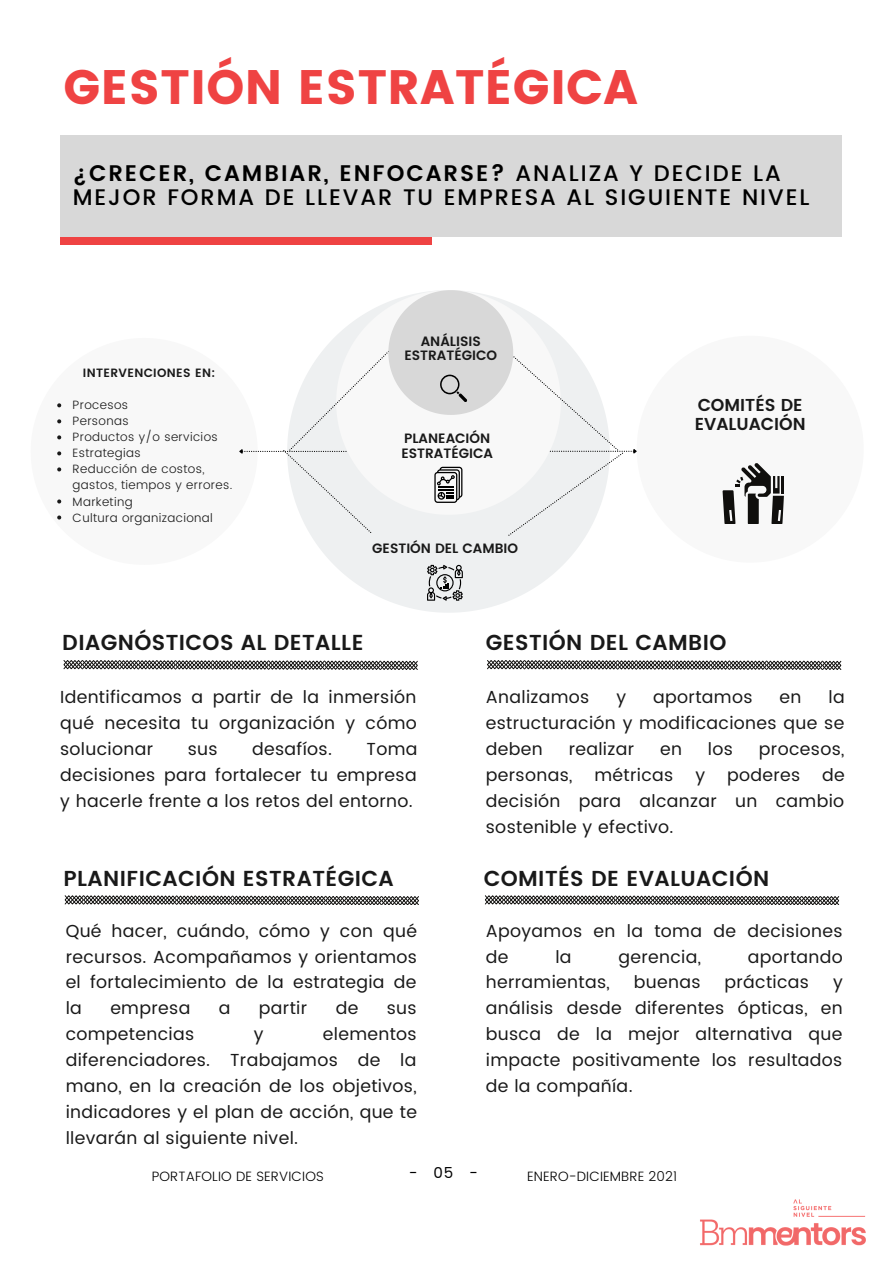
<style>
.page{position:relative;width:894px;height:1264px;background:#fff}
.page>*{position:absolute;margin:0;border:0;box-sizing:border-box;transform-origin:0 0}
.t1{font:48.15px "Poppins";letter-spacing:.01em;color:#ef4343}
.t2{font:500 22.5px/23.7px "Poppins";letter-spacing:.085em;color:#000}
.t3{font:600 21.6px "Poppins";letter-spacing:.02em;color:#191919}
.t4{font:17.4px/26px "Poppins";letter-spacing:.02em;color:#191919;text-align:justify}
.t5{font:600 17.25px/18.8px "Poppins";color:#191919}
.t6{font:15px "Poppins";color:#000}
.t7{font:600 13.5px/14.7px "Poppins";color:#191919}
.t8{font:300 13.5px "Poppins";letter-spacing:.01em;color:#000}
.t9{font:300 12px/16px "Poppins";letter-spacing:.03em;color:#191919}
.t10{font:600 12px "Poppins";letter-spacing:.03em;color:#191919}
.s1{font-weight:600}
</style>
<div class="page">
<div style="left:60px;top:229px;width:372px;height:15px;background:#ef4343"></div>
<svg style="left:312px;top:536px;width:274px;height:76px;fill:#eef0f1"></svg>
<svg style="left:427px;top:565px;width:35px;height:35px"></svg>
<svg style="left:722px;top:463px;width:61px;height:60px"></svg>
<svg style="left:57px;top:403px;width:4px;height:4px"></svg>
<svg style="left:57px;top:419px;width:4px;height:4px"></svg>
<svg style="left:57px;top:435px;width:4px;height:4px"></svg>
<svg style="left:57px;top:451px;width:4px;height:4px"></svg>
<svg style="left:57px;top:467px;width:4px;height:4px"></svg>
<svg style="left:57px;top:499px;width:4px;height:4px"></svg>
<svg style="left:57px;top:515px;width:4px;height:4px"></svg>
<div style="left:60px;top:135px;width:781px;height:101px;background:#d8d8d8"></div>
<svg style="left:63px;top:660px;width:355px;height:9px;background:#797978"></svg>
<svg style="left:65px;top:895px;width:354px;height:9px"></svg>
<svg style="left:487px;top:660px;width:354px;height:9px;background:#797877"></svg>
<svg style="left:485px;top:895px;width:354px;height:9px"></svg>
<svg style="left:239px;top:290px;width:398px;height:246px"></svg>
<img style="left:700px;top:1199px;width:166px;height:47px">
<p class="t1" style="left:63px;top:59px;width:576px">GESTIÓN ESTRATÉGICA</p>
<p class="t2" style="left:73px;top:162px;width:738px"><span class="s1">¿CRECER, CAMBIAR, ENFOCARSE?</span> ANALIZA Y DECIDE LA<br>MEJOR FORMA DE LLEVAR TU EMPRESA AL SIGUIENTE NIVEL</p>
<p class="t10" style="left:83px;top:366px;width:134px">INTERVENCIONES EN:</p>
<p class="t9" style="left:73px;top:397px;width:57px">Procesos</p>
<p class="t9" style="left:73px;top:413px;width:58px">Personas</p>
<p class="t9" style="left:73px;top:429px;width:147px">Productos y/o servicios</p>
<p class="t9" style="left:73px;top:445px;width:70px">Estrategias</p>
<p class="t9" style="left:73px;top:461px;width:161px">Reducción de costos, gastos, tiempos y errores.</p>
<p class="t9" style="left:73px;top:493px;width:62px">Marketing</p>
<p class="t9" style="left:73px;top:509px;width:142px">Cultura organizacional</p>
<p class="t7" style="left:404px;top:334px;width:94px;text-align:center">ANÁLISIS<br>ESTRATÉGICO</p>
<p class="t7" style="left:401px;top:431px;width:93px">PLANEACIÓN<br>ESTRATÉGICA</p>
<p class="t7" style="left:372px;top:541px;width:147px">GESTIÓN DEL CAMBIO</p>
<p class="t5" style="left:694px;top:395px;width:112px">COMITÉS DE<br>EVALUACIÓN</p>
<p class="t3" style="left:62px;top:630px;width:302px">DIAGNÓSTICOS AL DETALLE</p>
<p class="t3" style="left:485px;top:630px;width:242px">GESTIÓN DEL CAMBIO</p>
<p class="t4" style="left:60px;top:684px;width:358px">Identificamos a partir de la inmersión qué necesita tu organización y cómo solucionar</p>
<p class="t4" style="left:188px;top:736px;width:31px">sus</p>
<p class="t4" style="left:252px;top:736px;width:81px">desafíos.</p>
<p class="t4" style="left:60px;top:736px;width:359px;text-indent:306px">Toma decisiones para fortalecer tu empresa y hacerle frente a los retos del entorno.</p>
<p class="t4" style="left:485px;top:684px;width:105px">Analizamos</p>
<p class="t4" style="left:616px;top:684px;width:11px">y</p>
<p class="t4" style="left:653px;top:684px;width:101px">aportamos</p>
<p class="t4" style="left:779px;top:684px;width:23px">en</p>
<p class="t4" style="left:485px;top:684px;width:360px;text-indent:343px">la estructuración y modificaciones que se deben</p>
<p class="t4" style="left:568px;top:736px;width:67px">realizar</p>
<p class="t4" style="left:660px;top:736px;width:23px">en</p>
<p class="t4" style="left:707px;top:736px;width:27px">los</p>
<p class="t4" style="left:758px;top:736px;width:87px">procesos,</p>
<p class="t4" style="left:485px;top:762px;width:88px">personas,</p>
<p class="t4" style="left:594px;top:762px;width:80px">métricas</p>
<p class="t4" style="left:695px;top:762px;width:11px">y</p>
<p class="t4" style="left:726px;top:762px;width:75px">poderes</p>
<p class="t4" style="left:485px;top:762px;width:360px;text-indent:336px">de decisión para alcanzar un cambio sostenible y efectivo.</p>
<p class="t3" style="left:63px;top:865px;width:332px">PLANIFICACIÓN ESTRATÉGICA</p>
<p class="t3" style="left:483px;top:865px;width:287px">COMITÉS DE EVALUACIÓN</p>
<p class="t4" style="left:66px;top:917px;width:353px">Qué hacer, cuándo, cómo y con qué recursos. Acompañamos y orientamos el fortalecimiento de la estrategia de la</p>
<p class="t4" style="left:110px;top:995px;width:81px">empresa</p>
<p class="t4" style="left:219px;top:995px;width:13px">a</p>
<p class="t4" style="left:259px;top:995px;width:50px">partir</p>
<p class="t4" style="left:335px;top:995px;width:24px">de</p>
<p class="t4" style="left:386px;top:995px;width:31px">sus</p>
<p class="t4" style="left:66px;top:1021px;width:130px">competencias</p>
<p class="t4" style="left:253px;top:1021px;width:11px">y</p>
<p class="t4" style="left:66px;top:1021px;width:353px;text-indent:257px">elementos diferenciadores. Trabajamos de la mano, en la creación de los objetivos, indicadores y el plan de acción, que te llevarán al siguiente nivel.</p>
<p class="t4" style="left:485px;top:917px;width:358px">Apoyamos en la toma de decisiones de</p>
<p class="t4" style="left:555px;top:943px;width:18px">la</p>
<p class="t4" style="left:618px;top:943px;width:84px">gerencia,</p>
<p class="t4" style="left:747px;top:943px;width:96px">aportando</p>
<p class="t4" style="left:485px;top:969px;width:125px">herramientas,</p>
<p class="t4" style="left:633px;top:969px;width:68px">buenas</p>
<p class="t4" style="left:724px;top:969px;width:86px">prácticas</p>
<p class="t4" style="left:485px;top:969px;width:358px;text-indent:347px">y análisis desde diferentes ópticas, en busca de la mejor alternativa que impacte positivamente los resultados de la compañía.</p>
<p class="t8" style="left:152px;top:1168px;width:173px">PORTAFOLIO DE SERVICIOS</p>
<p class="t6" style="left:409px;top:1163px;width:71px">-05-</p>
<p class="t8" style="left:527px;top:1168px;width:152px">ENERO-DICIEMBRE 2021</p>
</div>
